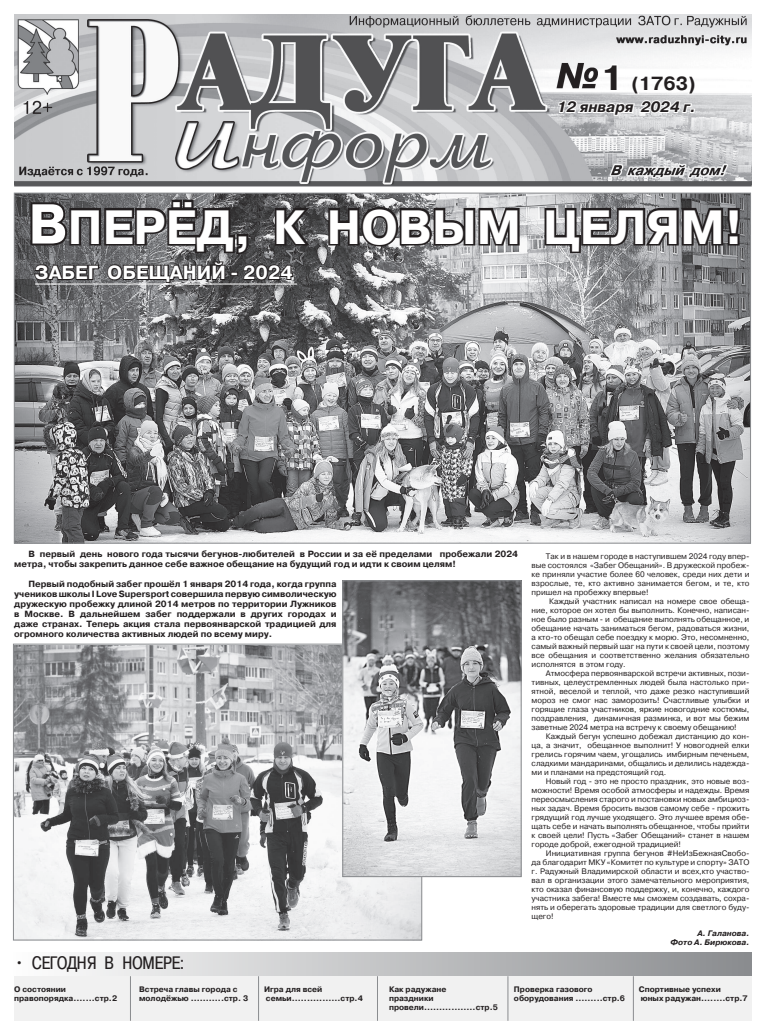
<style>
.page{position:relative;width:766px;height:1035px;background:#fff}
.page>*{position:absolute;margin:0;border:0;box-sizing:border-box;transform-origin:0 0}
.t1{font:700 48px "Pragmatica C";color:#fff}
.t2{font:700 19px "Pragmatica C";color:#fff}
.t3{font:700 19px "Pragmatica C";color:#231f20}
.t4{font:18px "Pragmatica Cond C";color:#231f20}
.t5{font:italic 700 15px "Pragmatica C";color:#231f20}
.t6{font:700 9px/10px "Pragmatica C";color:#231f20}
.t7{font:8px/9px "Pragmatica C";color:#231f20;text-align:justify}
.t8{font:700 8px/9px "Pragmatica C";color:#231f20}
.t9{font:italic 700 8px/8.5px "Pragmatica C";color:#231f20;text-align:right}
.s1{font-size:35px}
.s2{font-size:56px}
</style>
<div class="page">
<div style="left:14px;top:976px;width:737px;height:44px;background:#f1f1f1"></div>
<div style="left:13px;top:952px;width:738px;height:24px;background:linear-gradient(to right,#fefefe,#8a8c8f)"></div>
<hr style="left:14px;top:184px;width:737px;height:2px;background:#5a5a5d">
<img style="left:16px;top:195px;width:732px;height:346px">
<svg style="left:326px;top:205px;width:195px;height:44px;background:#636263"></svg>
<svg style="left:542px;top:206px;width:199px;height:49px;background:#626163"></svg>
<svg style="left:28px;top:198px;width:285px;height:86px;background:#535254"></svg>
<img style="left:15px;top:645px;width:405px;height:293px">
<img style="left:344px;top:582px;width:175px;height:293px">
<div style="left:342px;top:580px;width:179px;height:297px;border:1px solid #8a8c8f"></div>
<img style="left:14px;top:14px;width:737px;height:170px">
<hr style="left:130px;top:976px;width:1px;height:44px;background:#8a8c8f">
<hr style="left:258px;top:976px;width:1px;height:44px;background:#8a8c8f">
<hr style="left:377px;top:976px;width:1px;height:44px;background:#8a8c8f">
<hr style="left:507px;top:976px;width:1px;height:44px;background:#8a8c8f">
<hr style="left:632px;top:976px;width:1px;height:44px;background:#8a8c8f">
<svg style="left:556px;top:63px;width:140px;height:66px"></svg>
<h2 class="t3" style="left:600px;top:73px;width:97px"><span class="s1">1</span> (1763)</h2>
<h3 class="t5" style="left:556px;top:99px;width:141px">12 января 2024 г.</h3>
<h1 class="t1" style="left:28px;top:201px;width:715px"><span class="s2">В</span>ПЕРЁД, К НОВЫМ ЦЕЛЯМ!</h1>
<h2 class="t2" style="left:35px;top:262px;width:259px">ЗАБЕГ ОБЕЩАНИЙ - 2024</h2>
<p class="t6" style="left:14px;top:549px;width:505px;text-indent:14px">В первый день нового года тысячи бегунов-любителей в России и за её пределами пробежали 2024 метра, чтобы закрепить данное себе важное обещание на будущий год и идти к своим целям!</p>
<p class="t6" style="left:14px;top:579px;width:324px;text-align:justify;text-indent:14px">Первый подобный забег прошёл 1 января 2014 года, когда группа учеников школы I Love Supersport совершила первую символическую дружескую пробежку длиной 2014 метров по территории Лужников в Москве. В дальнейшем забег поддержали в других городах и даже странах. Теперь акция стала первоянварской традицией для огромного количества активных людей по всему миру.</p>
<h3 class="t4" style="left:14px;top:953px;width:172px">• СЕГОДНЯ В НОМЕРЕ:</h3>
<p class="t7" style="left:531px;top:552px;width:219px;text-indent:14px">Так и в нашем городе в наступившем 2024 году впер&shy;вые состоялся «Забег Обещаний». В дружеской пробеж&shy;ке приняли участие более 60 человек, среди них дети и взрослые, те, кто активно занимается бегом, и те, кто пришел на пробежку впервые!</p>
<p class="t7" style="left:531px;top:597px;width:219px;text-indent:17px">Каждый участник написал на номере свое обеща&shy;ние, которое он хотел бы выполнить. Конечно, написан&shy;ное было разным - и обещание выполнять обещанное, и обещание начать заниматься бегом, радоваться жизни, а кто-то обещал себе поездку к морю. Это, несомненно, самый важный первый шаг на пути к своей цели, поэтому все обещания и соответственно желания обязательно исполнятся в этом году.</p>
<p class="t7" style="left:531px;top:669px;width:219px;text-indent:14px">Атмосфера первоянварской встречи активных, пози&shy;тивных, целеустремленных людей была настолько при&shy;ятной, веселой и теплой, что даже резко наступивший мороз не смог нас заморозить! Счастливые улыбки и горящие глаза участников, яркие новогодние костюмы, поздравления, динамичная разминка, и вот мы бежим заветные 2024 метра на встречу к своему обещанию!</p>
<p class="t7" style="left:531px;top:732px;width:219px;text-indent:14px">Каждый бегун успешно добежал дистанцию до кон&shy;ца, а значит, обещанное выполнит! У новогодней елки грелись горячим чаем, угощались имбирным печеньем, сладкими мандаринами, общались и делились надежда&shy;ми и планами на предстоящий год.</p>
<p class="t7" style="left:531px;top:777px;width:219px;text-indent:14px">Новый год - это не просто праздник, это новые воз&shy;можности! Время особой атмосферы и надежды. Время переосмысления старого и постановки новых амбициоз&shy;ных задач. Время бросить вызов самому себе - прожить грядущий год лучше уходящего. Это лучшее время обе&shy;щать себе и начать выполнять обещанное, чтобы прийти к своей цели! Пусть «Забег Обещаний» станет в нашем городе доброй, ежегодной традицией!</p>
<p class="t7" style="left:531px;top:849px;width:219px;text-indent:14px">Инициативная группа бегунов #НеИзБежнаяСвобо&shy;да благодарит МКУ «Комитет по культуре и спорту» ЗАТО г. Радужный Владимирской области и всех,кто участво&shy;вал в организации этого замечательного мероприятия, кто оказал финансовую поддержку, и, конечно, каждого участника забега! Вместе мы сможем создавать, сохра&shy;нять и оберегать здоровые традиции для светлого буду&shy;щего!</p>
<p class="t9" style="left:670px;top:929px;width:80px">А. Галанова.<br>Фото А. Бирюкова.</p>
<p class="t8" style="left:14px;top:984px;width:104px">О состоянии правопорядка.......стр.2</p>
<p class="t8" style="left:139px;top:984px;width:111px">Встреча главы города с молодёжью ………..стр. 3</p>
<p class="t8" style="left:264px;top:984px;width:100px">Игра для всей семьи…........…..стр.4</p>
<p class="t8" style="left:389px;top:984px;width:110px">Как радужане<br>праздники провели……………..стр.5</p>
<p class="t8" style="left:514px;top:984px;width:113px">Проверка газового оборудования ……...стр.6</p>
<p class="t8" style="left:638px;top:984px;width:110px">Спортивные успехи<br>юных радужан…..…стр.7</p>
</div>
